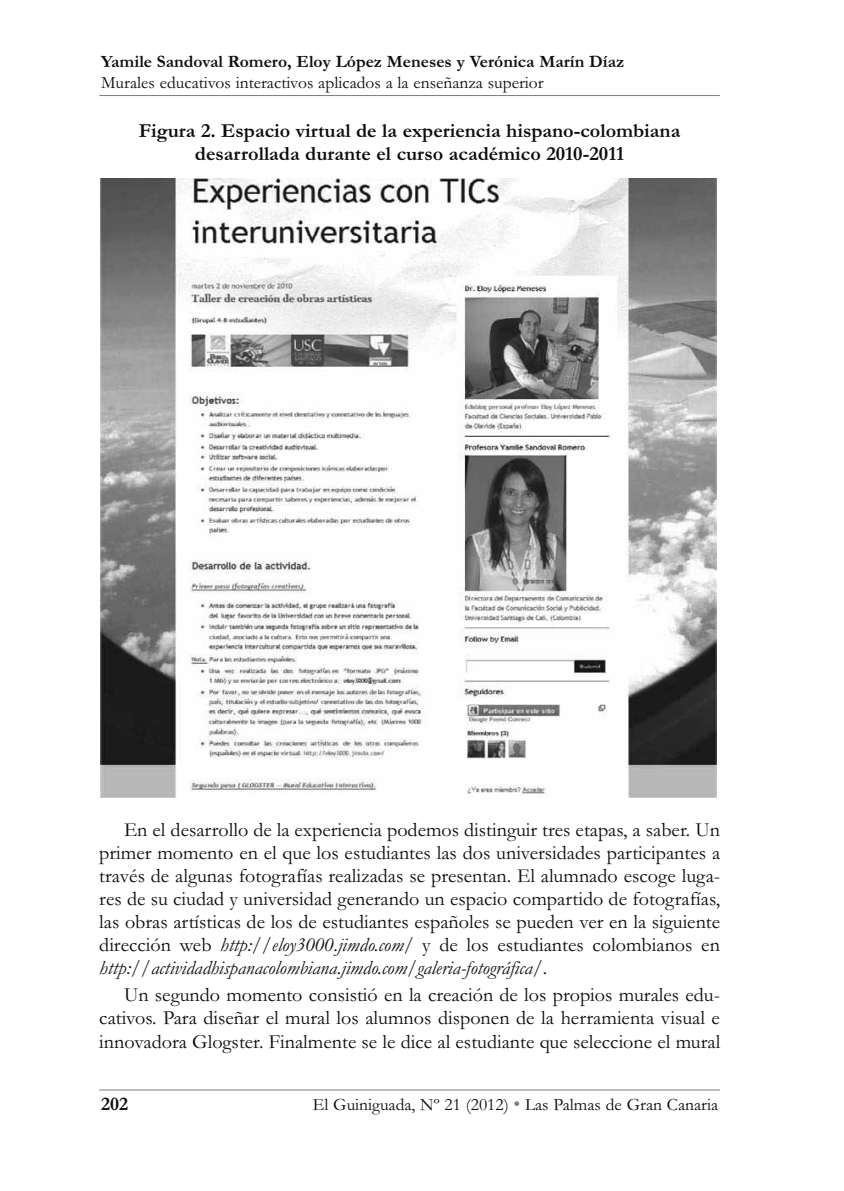
<style>
.page{position:relative;width:844px;height:1191px;background:#fff}
.page>*{position:absolute;margin:0;border:0;box-sizing:border-box;transform-origin:0 0}
.t1{font:20.12px/23.1px "Garamond";color:#0c0c0c;text-align:justify}
.t2{font:700 20.12px/23.1px "Garamond";color:#0c0c0c;text-align:center}
.t3{font:700 19.25px "Garamond";color:#0c0c0c}
.t4{font:17.5px "Garamond";color:#0c0c0c}
.t5{font:700 17.5px "Garamond";color:#0c0c0c}
.s1{font-style:italic}
.s2{font-size:19.25px;color:#7c7c7c}
</style>
<div class="page">
<hr style="left:99px;top:95px;width:620px;height:1px;background:#7c7c7c">
<hr style="left:99px;top:1089px;width:620px;height:1px;background:#7c7c7c">
<img style="left:101px;top:178px;width:615px;height:620px">
<p class="t5" style="left:101px;top:55px;width:524px">Yamile Sandoval Romero, Eloy López Meneses y Verónica Marín Díaz</p>
<p class="t4" style="left:101px;top:76px;width:444px">Murales educativos interactivos aplicados a la enseñanza superior</p>
<p class="t2" style="left:139px;top:121px;width:543px">Figura 2. Espacio virtual de la experiencia hispano-colombiana desarrollada durante el curso académico 2010-2011</p>
<p class="t1" style="left:99px;top:820px;width:622px;text-indent:25px">En el desarrollo de la experiencia podemos distinguir tres etapas, a saber. Un primer momento en el que los estudiantes las dos universidades participantes a través de algunas fotografías realizadas se presentan. El alumnado escoge luga&shy;res de su ciudad y universidad generando un espacio compartido de fotografías, las obras artísticas de los de estudiantes españoles se pueden ver en la siguiente dirección web <span class="s1">http://eloy3000.jimdo.com/</span> y de los estudiantes colombianos en <span class="s1">http://actividadhispanacolombiana.jimdo.com/galeria-fotográfica</span>/.</p>
<p class="t1" style="left:99px;top:985px;width:622px;text-indent:25px">Un segundo momento consistió en la creación de los propios murales edu&shy;cativos. Para diseñar el mural los alumnos disponen de la herramienta visual e innovadora Glogster. Finalmente se le dice al estudiante que seleccione el mural</p>
<p class="t3" style="left:101px;top:1096px;width:29px">202</p>
<p class="t4" style="left:313px;top:1098px;width:406px">El Guiniguada, Nº 21 (2012) <span class="s2">•</span> Las Palmas de Gran Canaria</p>
</div>
